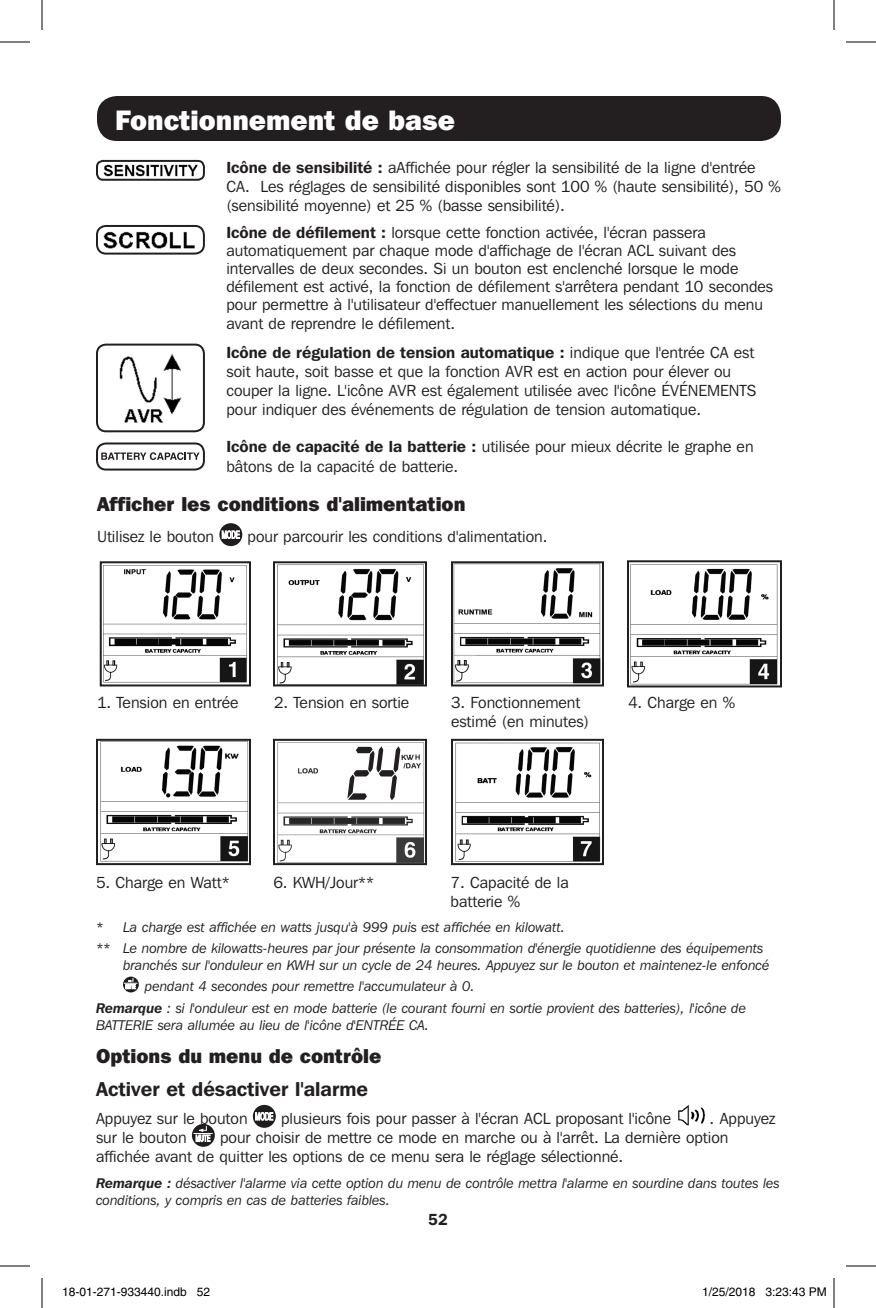
<style>
.page{position:relative;width:876px;height:1308px;background:#fff}
.page>*{position:absolute;margin:0;border:0;box-sizing:border-box;transform-origin:0 0}
.t1{font:800 28px "Franklin Gothic IT Cby BT";color:#fff}
.t2{font:800 20px "Franklin Gothic IT Cby BT";color:#231f20}
.t3{font:600 20px "Franklin Gothic IT Cby BT";color:#231f20}
.body_copy_english{font:16px/19.2px "Franklin Gothic IT Cby BT";color:#231f20}
.t4{font:600 16px "Franklin Gothic IT Cby BT";color:#231f20}
.body_copy_english-2{font:italic 14px/16.8px "Franklin Gothic IT Cby BT";color:#231f20}
.t5{font:12px "Helvetica";color:#000}
.s1{font-weight:600}
</style>
<div class="page">
<svg style="left:101px;top:452px;width:99px;height:8px"></svg>
<div style="left:96px;top:442px;width:109px;height:29px;border:2px solid #231f20;border-radius:9px"></div>
<img style="left:103px;top:565px;width:144px;height:118px">
<div style="left:100px;top:561px;width:151px;height:125px;border:2px solid #231f20"></div>
<img style="left:277px;top:564px;width:147px;height:119px">
<div style="left:273px;top:561px;width:154px;height:125px;border:2px solid #231f20"></div>
<img style="left:454px;top:564px;width:147px;height:119px">
<div style="left:451px;top:561px;width:153px;height:125px;border:2px solid #231f20"></div>
<img style="left:630px;top:564px;width:148px;height:120px">
<div style="left:627px;top:560px;width:155px;height:127px;border:2px solid #231f20"></div>
<img style="left:100px;top:742px;width:148px;height:120px">
<div style="left:96px;top:739px;width:155px;height:126px;border:2px solid #231f20"></div>
<img style="left:277px;top:742px;width:147px;height:120px">
<div style="left:345px;top:747px;width:52px;height:54px;background:#fff"></div>
<svg style="left:347px;top:746px;width:53px;height:54px"></svg>
<div style="left:273px;top:739px;width:154px;height:126px;border:2px solid #231f20"></div>
<img style="left:455px;top:742px;width:146px;height:120px">
<div style="left:451px;top:739px;width:153px;height:126px;border:2px solid #231f20"></div>
<img style="left:119px;top:354px;width:63px;height:69px">
<div style="left:96px;top:344px;width:109px;height:88px;border:2px solid #231f20;border-radius:9px"></div>
<img style="left:103px;top:164px;width:95px;height:13px">
<div style="left:96px;top:160px;width:109px;height:21px;border:2px solid #231f20;border-radius:6px"></div>
<img style="left:103px;top:231px;width:92px;height:18px">
<div style="left:96px;top:225px;width:109px;height:30px;border:2px solid #231f20;border-radius:9px"></div>
<div style="left:97px;top:96px;width:684px;height:45px;background:#231f20;border-radius:20px"></div>
<div style="left:219px;top:523px;width:23px;height:23px;background:#201d1e;border-radius:50%"></div>
<svg style="left:221px;top:530px;width:19px;height:9px"></svg>
<svg style="left:123px;top:977px;width:16px;height:15px"></svg>
<svg style="left:124px;top:978px;width:13px;height:12px"></svg>
<div style="left:253px;top:1105px;width:23px;height:23px;background:#201d1e;border-radius:50%"></div>
<svg style="left:255px;top:1111px;width:19px;height:10px"></svg>
<img style="left:678px;top:1105px;width:27px;height:21px">
<svg style="left:192px;top:1124px;width:23px;height:23px"></svg>
<svg style="left:194px;top:1126px;width:18px;height:17px"></svg>
<hr style="left:0;top:42px;width:30px;height:1px;background:#000">
<hr style="left:846px;top:42px;width:30px;height:1px;background:#000">
<hr style="left:0;top:1266px;width:30px;height:1px;background:#000">
<hr style="left:846px;top:1266px;width:30px;height:1px;background:#000">
<hr style="left:42px;top:0;width:1px;height:30px;background:#000">
<hr style="left:42px;top:1278px;width:1px;height:30px;background:#000">
<hr style="left:834px;top:0;width:1px;height:30px;background:#000">
<hr style="left:834px;top:1278px;width:1px;height:30px;background:#000">
<div style="left:155px;top:1288px;width:5px;height:8px;border:1px solid #fff;border-radius:50%"></div>
<div style="left:154px;top:1287px;width:7px;height:10px;border:1px solid #fff;border-radius:50%"></div>
<p class="t1" style="left:115px;top:102px;width:342px">Fonctionnement de base</p>
<p class="body_copy_english" style="left:226px;top:157px;width:556px"><span class="s1">Icône de sensibilité :</span> aAffichée pour régler la sensibilité de la ligne d'entrée<br>CA. Les réglages de sensibilité disponibles sont 100 % (haute sensibilité), 50 % (sensibilité moyenne) et 25 % (basse sensibilité).</p>
<p class="body_copy_english" style="left:226px;top:223px;width:548px;line-height:18.2px"><span class="s1">Icône de défilement :</span> lorsque cette fonction activée, l'écran passera automatiquement par chaque mode d'affichage de l'écran ACL suivant des intervalles de deux secondes. Si un bouton est enclenché lorsque le mode défilement est activé, la fonction de défilement s'arrêtera pendant 10 secondes pour permettre à l'utilisateur d'effectuer manuellement les sélections du menu avant de reprendre le défilement.</p>
<p class="body_copy_english" style="left:226px;top:342px;width:532px"><span class="s1">Icône de régulation de tension automatique :</span> indique que l'entrée CA est soit haute, soit basse et que la fonction AVR est en action pour élever ou couper la ligne. L'icône AVR est également utilisée avec l'icône ÉVÉNEMENTS pour indiquer des événements de régulation de tension automatique.</p>
<p class="body_copy_english" style="left:226px;top:437px;width:529px"><span class="s1">Icône de capacité de la batterie :</span> utilisée pour mieux décrite le graphe en bâtons de la capacité de batterie.</p>
<p class="t2" style="left:97px;top:491px;width:370px">Afficher les conditions d'alimentation</p>
<p class="body_copy_english" style="left:97px;top:527px;width:119px">Utilisez le bouton</p>
<p class="body_copy_english" style="left:248px;top:527px;width:301px">pour parcourir les conditions d'alimentation.</p>
<p class="body_copy_english" style="left:97px;top:693px;width:143px">1. Tension en entrée</p>
<p class="body_copy_english" style="left:274px;top:693px;width:137px">2. Tension en sortie</p>
<p class="body_copy_english" style="left:451px;top:693px;width:139px">3. Fonctionnement estimé (en minutes)</p>
<p class="body_copy_english" style="left:628px;top:693px;width:109px">4. Charge en %</p>
<p class="body_copy_english" style="left:96px;top:872px;width:135px">5. Charge en Watt*</p>
<p class="body_copy_english" style="left:273px;top:872px;width:102px">6. KWH/Jour**</p>
<p class="body_copy_english" style="left:451px;top:872px;width:120px">7. Capacité de la batterie %</p>
<p class="body_copy_english-2" style="left:96px;top:918px;width:470px">* La charge est affichée en watts jusqu'à 999 puis est affichée en kilowatt.</p>
<p class="body_copy_english-2" style="left:123px;top:940px;width:648px;text-indent:-27px">** Le nombre de kilowatts-heures par jour présente la consommation d'énergie quotidienne des équipements branchés sur l'onduleur en KWH sur un cycle de 24 heures. Appuyez sur le bouton et maintenez-le enfoncé</p>
<p class="body_copy_english-2" style="left:145px;top:978px;width:331px">pendant 4 secondes pour remettre l'accumulateur à 0.</p>
<p class="body_copy_english-2" style="left:96px;top:1000px;width:652px"><span class="s1">Remarque</span> : si l'onduleur est en mode batterie (le courant fourni en sortie provient des batteries), l'icône de<br>BATTERIE sera allumée au lieu de l'icône d'ENTRÉE CA.</p>
<p class="t2" style="left:96px;top:1043px;width:287px">Options du menu de contrôle</p>
<p class="t3" style="left:96px;top:1076px;width:274px">Activer et désactiver l'alarme</p>
<p class="body_copy_english" style="left:96px;top:1108px;width:153px">Appuyez sur le bouton</p>
<p class="body_copy_english" style="left:281px;top:1108px;width:392px">plusieurs fois pour passer à l'écran ACL proposant l'icône</p>
<p class="body_copy_english" style="left:710px;top:1108px;width:67px">. Appuyez</p>
<p class="body_copy_english" style="left:96px;top:1127px;width:92px">sur le bouton</p>
<p class="body_copy_english" style="left:96px;top:1127px;width:634px;text-indent:124px">pour choisir de mettre ce mode en marche ou à l'arrêt. La dernière option affichée avant de quitter les options de ce menu sera le réglage sélectionné.</p>
<p class="body_copy_english-2" style="left:96px;top:1174px;width:685px"><span class="s1">Remarque :</span> désactiver l'alarme via cette option du menu de contrôle mettra l'alarme en sourdine dans toutes les conditions, y compris en cas de batteries faibles.</p>
<p class="t4" style="left:428px;top:1209px;width:21px">52</p>
<p class="t5" style="left:62px;top:1285px;width:150px">18-01-271-933440.indb 52</p>
<p class="t5" style="left:702px;top:1285px;width:126px">1/25/2018 3:23:43 PM</p>
</div>
